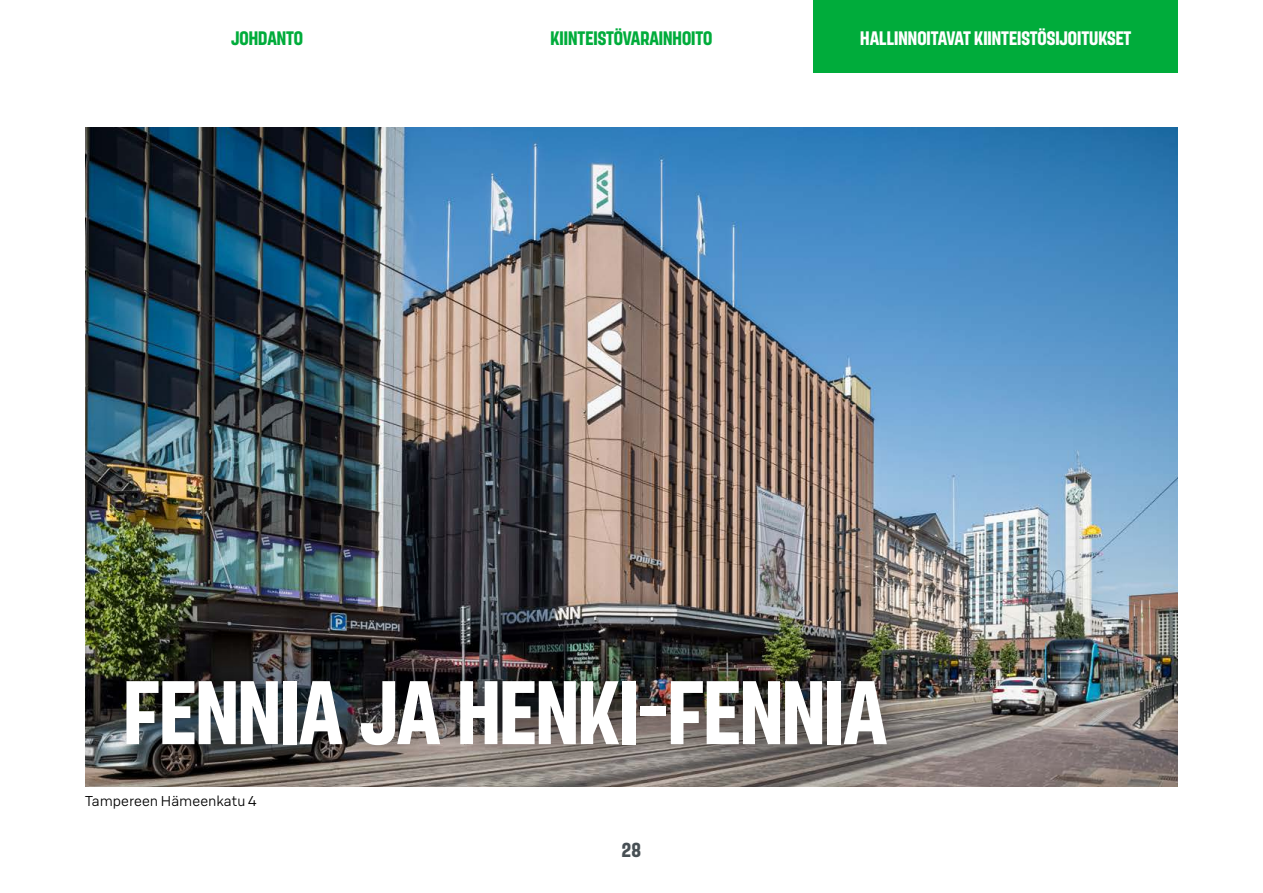
<style>
.page{position:relative;width:1263px;height:893px;background:#fff}
.page>*{position:absolute;margin:0;border:0;box-sizing:border-box;transform-origin:0 0}
.H1_Pääotsikko{font:700 90px "S Bonus Display";letter-spacing:-.015em;color:#fff}
.t1{font:700 20.25px "S Bonus Display";color:#474f54}
.t2{font:700 19.5px "S Bonus Display";color:#fff}
.t3{font:700 19.5px "S Bonus Display";color:#00ac3b}
.P_Leipis{font:300 13.95px "S Bonus UX";color:#000}
</style>
<div class="page">
<div style="left:814px;top:0;width:364px;height:72px;background:#00ac3b"></div>
<img style="left:85px;top:128px;width:1093px;height:659px">
<div style="left:87px;top:642px;width:836px;height:141px;background:#000;opacity:.75"></div>
<p class="t3" style="left:231px;top:26px;width:73px">JOHDANTO</p>
<p class="t3" style="left:551px;top:26px;width:163px">KIINTEISTÖVARAINHOITO</p>
<p class="t2" style="left:860px;top:26px;width:273px">HALLINNOITAVAT KIINTEISTÖSIJOITUKSET</p>
<h1 class="H1_Pääotsikko" style="left:123px;top:657px;width:765px">FENNIA JA HENKI-FENNIA</h1>
<p class="P_Leipis" style="left:85px;top:792px;width:173px">Tampereen Hämeenkatu 4</p>
<p class="t1" style="left:622px;top:837px;width:21px">28</p>
</div>
